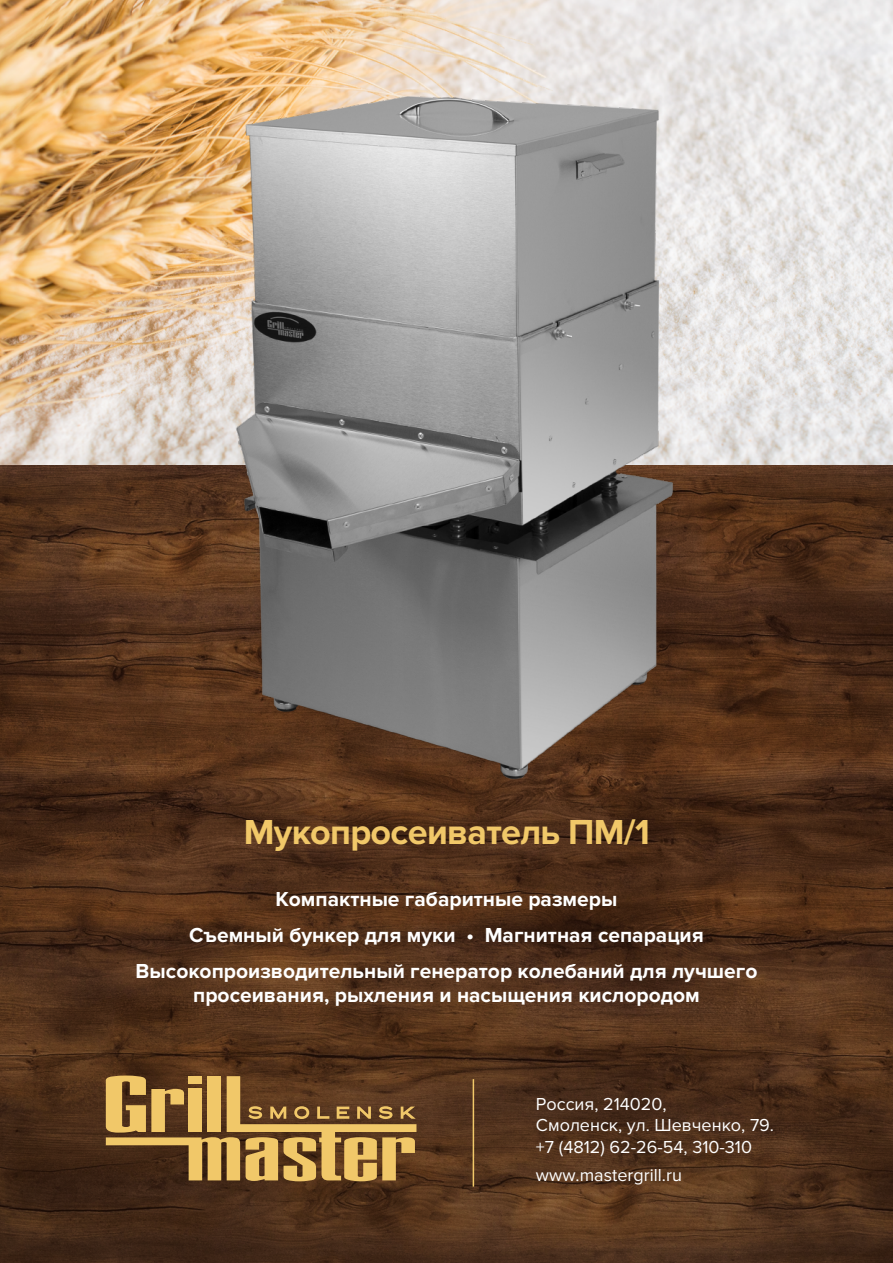
<style>
.page{position:relative;width:893px;height:1263px;background:#fff}
.page>*{position:absolute;margin:0;border:0;box-sizing:border-box;transform-origin:0 0}
.t1{font:700 36px "Proxima Nova";letter-spacing:-.02em;color:#f1c869}
.t2{font:700 21px/36px "Proxima Nova";color:#fff;text-align:center}
.t3{font:18px/21.6px "Proxima Nova";color:#fff}
</style>
<div class="page">
<img style="left:0;top:0;width:893px;height:1263px">
<svg style="left:106px;top:1075px;width:310px;height:106px;background:#97733d"></svg>
<hr style="left:473px;top:1079px;width:1px;height:107px;background:#f1c869">
<img style="left:204px;top:68px;width:486px;height:736px">
<h1 class="t1" style="left:244px;top:811px;width:407px">Мукопросеиватель ПМ/1</h1>
<p class="t2" style="left:136px;top:882px;width:623px">Компактные габаритные размеры<br>Съемный бункер для муки • Магнитная сепарация<br>Высокопроизводительный генератор колебаний для лучшего</p>
<p class="t2" style="left:193px;top:978px;width:508px">просеивания, рыхления и насыщения кислородом</p>
<p class="t3" style="left:536px;top:1093px;width:240px">Россия, 214020,<br>Смоленск, ул. Шевченко, 79. +7 (4812) 62-26-54, 310-310</p>
<p class="t3" style="left:536px;top:1165px;width:147px">www.mastergrill.ru</p>
</div>
